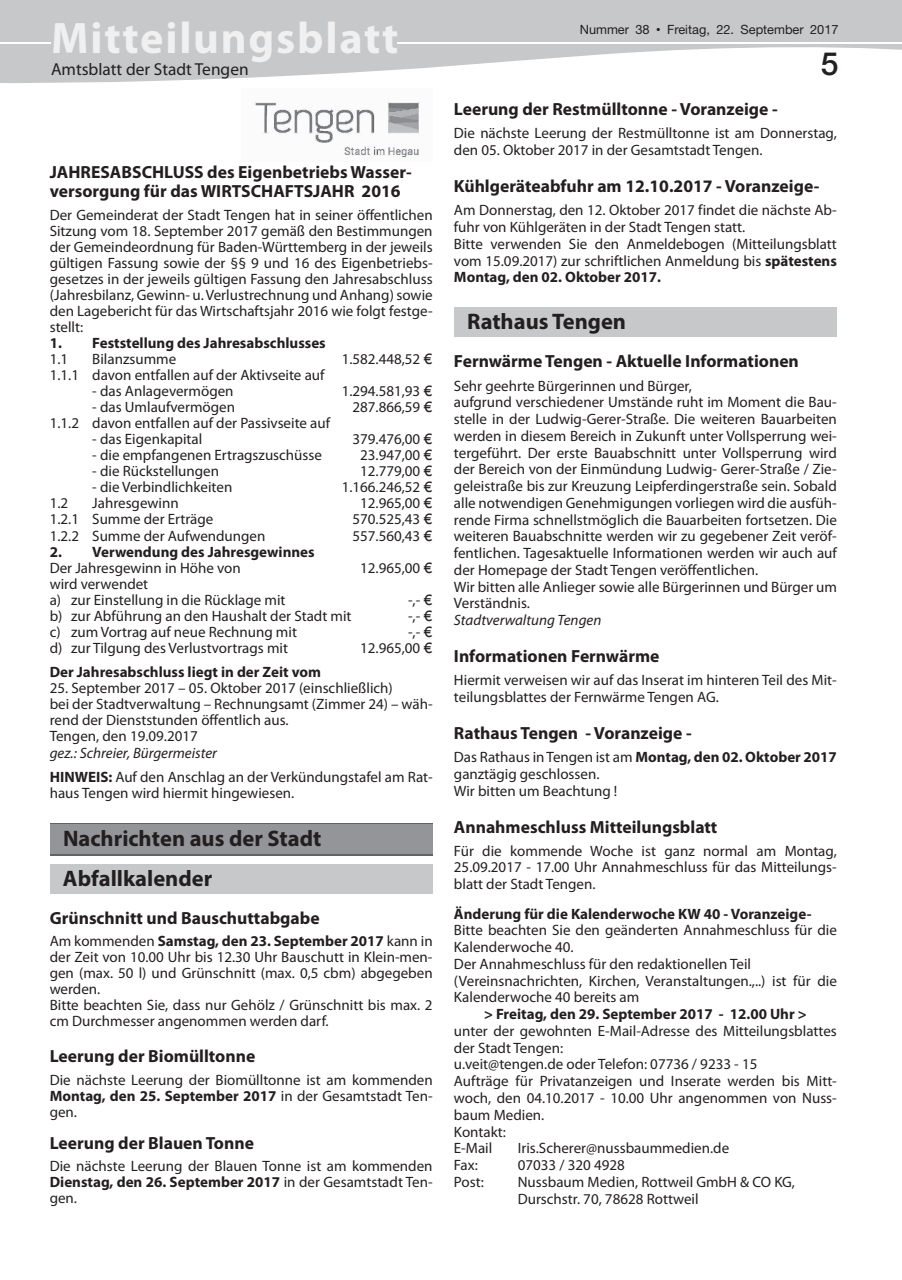
<style>
.page{position:relative;width:902px;height:1280px;background:#fff}
.page>*{position:absolute;margin:0;border:0;box-sizing:border-box;transform-origin:0 0}
.t1{font:700 44.25px "Myriad Pro";letter-spacing:.04em;color:#f0f0f1}
.t2{font:500 31.95px "Helvetica Neue";color:#231f20}
.t3{font:700 22.5px/40.2px "Myriad Pro";color:#231f20}
.t4{font:700 17.55px/19.2px "Myriad Pro";color:#231f20}
.t5{font:17.4px "Myriad Pro";color:#231f20}
.t6{font:15px/16.8px "Myriad Pro";color:#231f20}
.t7{font:700 15px "Myriad Pro";color:#231f20}
.t8{font:italic 15px "Myriad Pro";color:#231f20}
.t9{font:12.75px "Helvetica Neue";color:#231f20}
.s1{font-size:12.9px}
.s2{font-family:"M Twentieth Century";font-weight:500}
.s3{font-family:"Gill Sans"}
.s4{font-style:italic}
.s5{font-weight:700}
</style>
<div class="page">
<svg style="left:1px;top:0;width:900px;height:83px;fill:#c7c8ca"></svg>
<svg style="left:0;top:0;width:1px;height:83px"></svg>
<div style="left:53px;top:22px;width:344px;height:40px;background:#c7c8ca"></div>
<hr style="left:0;top:42px;width:51px;height:1px;background:#fff">
<hr style="left:397px;top:42px;width:504px;height:1px;background:#fff">
<img style="left:254px;top:101px;width:166px;height:57px">
<div style="left:50px;top:823px;width:382px;height:32px;background:#636366"></div>
<div style="left:50px;top:824px;width:382px;height:30px;background:#939598"></div>
<div style="left:50px;top:865px;width:382px;height:29px;background:#c7c8ca"></div>
<div style="left:454px;top:308px;width:382px;height:29px;background:#c7c8ca"></div>
<h1 class="t1" style="left:51px;top:9px;width:349px">Mitteilungsblatt</h1>
<p class="t9" style="left:579px;top:22px;width:260px">Nummer <span class="s1">38</span> <span class="s2">•</span> Freitag, 22. September 2017</p>
<p class="t5" style="left:51px;top:59px;width:199px">Amtsblatt der Stadt Tengen</p>
<h2 class="t2" style="left:820px;top:45px;width:19px">5</h2>
<p class="t4" style="left:50px;top:162px;width:363px">JAHRESABSCHLUSS des Eigenbetriebs Wasser&shy;versorgung für das WIRTSCHAFTSJAHR 2016</p>
<p class="t6" style="left:50px;top:206px;width:384px;line-height:16px;text-align:justify">Der Gemeinderat der Stadt Tengen hat in seiner öffentlichen Sitzung vom 18. September 2017 gemäß den Bestimmungen der Gemeindeordnung für Baden-Württemberg in der jeweils gültigen Fassung sowie der §§ 9 und 16 des Eigenbetriebs&shy;gesetzes in der jeweils gültigen Fassung den Jahresabschluss (Jahresbilanz, Gewinn- u. Verlustrechnung und Anhang) sowie den Lagebericht für das Wirtschaftsjahr 2016 wie folgt festge&shy;stellt:</p>
<p class="t7" style="left:50px;top:333px;width:277px">1. Feststellung des Jahresabschlusses</p>
<p class="t6" style="left:50px;top:350px;width:20px">1.1</p>
<p class="t6" style="left:92px;top:350px;width:85px">Bilanzsumme</p>
<p class="t6" style="left:341px;top:350px;width:92px">1.582.448,52 <span class="s3">€</span></p>
<p class="t6" style="left:50px;top:366px;width:276px">1.1.1 davon entfallen auf der Aktivseite auf</p>
<p class="t6" style="left:92px;top:382px;width:143px">- das Anlagevermögen</p>
<p class="t6" style="left:341px;top:382px;width:92px">1.294.581,93 <span class="s3">€</span></p>
<p class="t6" style="left:92px;top:399px;width:144px">- das Umlaufvermögen</p>
<p class="t6" style="left:352px;top:399px;width:82px">287.866,59 <span class="s3">€</span></p>
<p class="t6" style="left:50px;top:415px;width:282px">1.1.2 davon entfallen auf der Passivseite auf</p>
<p class="t6" style="left:92px;top:431px;width:112px">- das Eigenkapital</p>
<p class="t6" style="left:352px;top:431px;width:82px">379.476,00 <span class="s3">€</span></p>
<p class="t6" style="left:92px;top:447px;width:231px">- die empfangenen Ertragszuschüsse</p>
<p class="t6" style="left:360px;top:447px;width:74px">23.947,00 <span class="s3">€</span></p>
<p class="t6" style="left:92px;top:463px;width:128px">- die Rückstellungen</p>
<p class="t6" style="left:360px;top:463px;width:74px">12.779,00 <span class="s3">€</span></p>
<p class="t6" style="left:92px;top:479px;width:141px">- die Verbindlichkeiten</p>
<p class="t6" style="left:341px;top:479px;width:92px">1.166.246,52 <span class="s3">€</span></p>
<p class="t6" style="left:50px;top:495px;width:20px">1.2</p>
<p class="t6" style="left:92px;top:495px;width:88px">Jahresgewinn</p>
<p class="t6" style="left:360px;top:495px;width:74px">12.965,00 <span class="s3">€</span></p>
<p class="t6" style="left:50px;top:511px;width:165px">1.2.1 Summe der Erträge</p>
<p class="t6" style="left:352px;top:511px;width:82px">570.525,43 <span class="s3">€</span></p>
<p class="t6" style="left:50px;top:527px;width:217px">1.2.2 Summe der Aufwendungen</p>
<p class="t6" style="left:352px;top:527px;width:82px">557.560,43 <span class="s3">€</span></p>
<p class="t7" style="left:50px;top:542px;width:266px">2. Verwendung des Jahresgewinnes</p>
<p class="t6" style="left:50px;top:559px;width:192px">Der Jahresgewinn in Höhe von</p>
<p class="t6" style="left:360px;top:559px;width:74px">12.965,00 <span class="s3">€</span></p>
<p class="t6" style="left:50px;top:575px;width:237px;line-height:16px">wird verwendet<br>a) zur Einstellung in die Rücklage mit</p>
<p class="t6" style="left:408px;top:591px;width:26px">-,- <span class="s3">€</span></p>
<p class="t6" style="left:50px;top:607px;width:303px">b) zur Abführung an den Haushalt der Stadt mit</p>
<p class="t6" style="left:408px;top:607px;width:26px">-,- <span class="s3">€</span></p>
<p class="t6" style="left:50px;top:623px;width:249px">c) zum Vortrag auf neue Rechnung mit</p>
<p class="t6" style="left:408px;top:623px;width:26px">-,- <span class="s3">€</span></p>
<p class="t6" style="left:50px;top:639px;width:240px">d) zur Tilgung des Verlustvortrags mit</p>
<p class="t6" style="left:360px;top:639px;width:74px">12.965,00 <span class="s3">€</span></p>
<p class="t7" style="left:50px;top:662px;width:273px">Der Jahresabschluss liegt in der Zeit vom</p>
<p class="t6" style="left:50px;top:680px;width:384px;line-height:16px">25. September 2017 – 05. Oktober 2017 (einschließlich)<br>bei der Stadtverwaltung – Rechnungsamt (Zimmer 24) – wäh&shy;rend der Dienststunden öffentlich aus.<br>Tengen, den 19.09.2017</p>
<p class="t6" style="left:50px;top:740px;width:384px;line-height:24.6px"><span class="s4">gez.: Schreier, Bürgermeister<br></span><span class="s5">HINWEIS:</span> Auf den Anschlag an der Verkündungstafel am Rat-</p>
<p class="t6" style="left:50px;top:784px;width:246px">haus Tengen wird hiermit hingewiesen.</p>
<h3 class="t3" style="left:63px;top:817px;width:260px">Nachrichten aus der Stadt<br>Abfallkalender</h3>
<p class="t4" style="left:50px;top:907px;width:271px">Grünschnitt und Bauschuttabgabe</p>
<p class="t6" style="left:50px;top:933px;width:384px;line-height:16px">Am kommenden <span class="s5">Samstag, den 23. September 2017</span> kann in der Zeit von 10.00 Uhr bis 12.30 Uhr Bauschutt in Klein-men&shy;gen (max. 50 l) und Grünschnitt (max. 0,5 cbm) abgegeben werden.<br>Bitte beachten Sie, dass nur Gehölz / Grünschnitt bis max. 2 cm Durchmesser angenommen werden darf.</p>
<p class="t4" style="left:50px;top:1046px;width:207px">Leerung der Biomülltonne</p>
<p class="t6" style="left:50px;top:1071px;width:384px;line-height:16px;text-align:justify">Die nächste Leerung der Biomülltonne ist am kommenden <span class="s5">Montag, den 25. September 2017</span> in der Gesamtstadt Ten&shy;gen.</p>
<p class="t4" style="left:50px;top:1133px;width:206px">Leerung der Blauen Tonne</p>
<p class="t6" style="left:50px;top:1158px;width:384px;line-height:16px;text-align:justify">Die nächste Leerung der Blauen Tonne ist am kommenden <span class="s5">Dienstag, den 26. September 2017</span> in der Gesamtstadt Ten&shy;gen.</p>
<p class="t4" style="left:454px;top:99px;width:325px">Leerung der Restmülltonne - Voranzeige -</p>
<p class="t6" style="left:454px;top:125px;width:384px">Die nächste Leerung der Restmülltonne ist am Donnerstag, den 05. Oktober 2017 in der Gesamtstadt Tengen.</p>
<p class="t4" style="left:454px;top:176px;width:367px">Kühlgeräteabfuhr am 12.10.2017 - Voranzeige-</p>
<p class="t6" style="left:454px;top:202px;width:384px">Am Donnerstag, den 12. Oktober 2017 findet die nächste Ab&shy;fuhr von Kühlgeräten in der Stadt Tengen statt.<br>Bitte verwenden Sie den Anmeldebogen (Mitteilungsblatt vom 15.09.2017) zur schriftlichen Anmeldung bis <span class="s5">spätestens Montag, den 02. Oktober 2017.</span></p>
<h3 class="t3" style="left:467px;top:301px;width:160px">Rathaus Tengen</h3>
<p class="t4" style="left:454px;top:351px;width:346px">Fernwärme Tengen - Aktuelle Informationen</p>
<p class="t6" style="left:454px;top:377px;width:384px">Sehr geehrte Bürgerinnen und Bürger,<br>aufgrund verschiedener Umstände ruht im Moment die Bau&shy;stelle in der Ludwig-Gerer-Straße. Die weiteren Bauarbeiten werden in diesem Bereich in Zukunft unter Vollsperrung wei&shy;tergeführt. Der erste Bauabschnitt unter Vollsperrung wird der Bereich von der Einmündung Ludwig- Gerer-Straße / Zie&shy;geleistraße bis zur Kreuzung Leipferdingerstraße sein. Sobald alle notwendigen Genehmigungen vorliegen wird die ausfüh&shy;rende Firma schnellstmöglich die Bauarbeiten fortsetzen. Die weiteren Bauabschnitte werden wir zu gegebener Zeit veröf&shy;fentlichen. Tagesaktuelle Informationen werden wir auch auf der Homepage der Stadt Tengen veröffentlichen.<br>Wir bitten alle Anlieger sowie alle Bürgerinnen und Bürger um Verständnis.</p>
<p class="t8" style="left:454px;top:611px;width:149px">Stadtverwaltung Tengen</p>
<p class="t4" style="left:454px;top:646px;width:207px">Informationen Fernwärme</p>
<p class="t6" style="left:454px;top:671px;width:384px">Hiermit verweisen wir auf das Inserat im hinteren Teil des Mit&shy;teilungsblattes der Fernwärme Tengen AG.</p>
<p class="t4" style="left:454px;top:723px;width:239px">Rathaus Tengen - Voranzeige -</p>
<p class="t6" style="left:454px;top:748px;width:384px">Das Rathaus in Tengen ist am <span class="s5">Montag, den 02. Oktober 2017 </span>ganztägig geschlossen.<br>Wir bitten um Beachtung !</p>
<p class="t4" style="left:454px;top:816px;width:265px">Annahmeschluss Mitteilungsblatt</p>
<p class="t6" style="left:454px;top:842px;width:384px;text-align:justify">Für die kommende Woche ist ganz normal am Montag, 25.09.2017 - 17.00 Uhr Annahmeschluss für das Mitteilungs&shy;blatt der Stadt Tengen.</p>
<p class="t7" style="left:454px;top:904px;width:359px">Änderung für die Kalenderwoche KW 40 - Voranzeige-</p>
<p class="t6" style="left:454px;top:922px;width:384px">Bitte beachten Sie den geänderten Annahmeschluss für die Kalenderwoche 40.<br>Der Annahmeschluss für den redaktionellen Teil (Vereinsnachrichten, Kirchen, Veranstaltungen.,..) ist für die Kalenderwoche 40 bereits am</p>
<p class="t7" style="left:484px;top:1004px;width:324px">&gt; Freitag, den 29. September 2017 - 12.00 Uhr &gt;</p>
<p class="t6" style="left:454px;top:1022px;width:384px">unter der gewohnten E-Mail-Adresse des Mitteilungsblattes der Stadt Tengen:<br>u.veit@tengen.de oder Telefon: 07736 / 9233 - 15<br>Aufträge für Privatanzeigen und Inserate werden bis Mitt&shy;woch, den 04.10.2017 - 10.00 Uhr angenommen von Nuss&shy;baum Medien.<br>Kontakt:<br>E-Mail</p>
<p class="t6" style="left:517px;top:1139px;width:213px">Iris.Scherer@nussbaummedien.de</p>
<p class="t6" style="left:454px;top:1156px;width:25px">Fax:</p>
<p class="t6" style="left:517px;top:1156px;width:109px">07033 / 320 4928</p>
<p class="t6" style="left:454px;top:1173px;width:31px">Post:</p>
<p class="t6" style="left:517px;top:1173px;width:279px">Nussbaum Medien, Rottweil GmbH &amp; CO KG,<br>Durschstr. 70, 78628 Rottweil</p>
</div>
